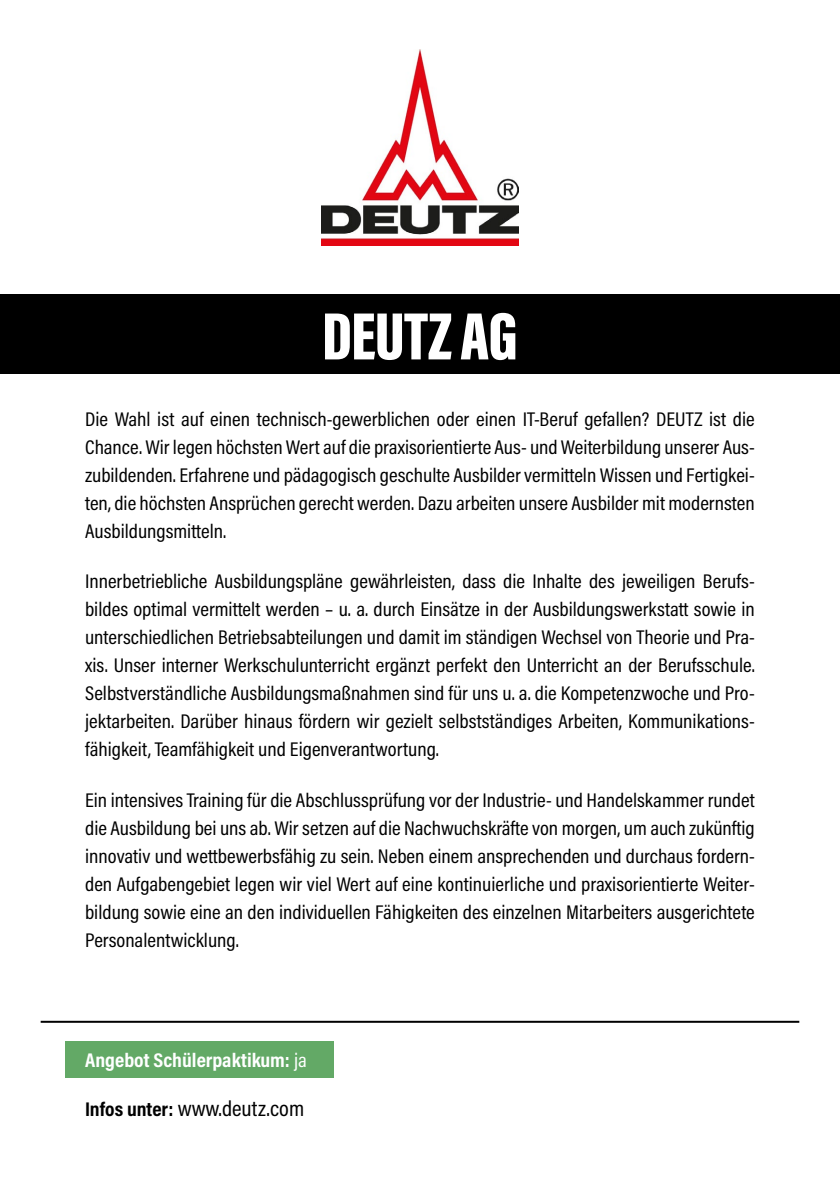
<style>
.page{position:relative;width:840px;height:1191px;background:#fff}
.page>*{position:absolute;margin:0;border:0;box-sizing:border-box;transform-origin:0 0}
.t1{font:900 68.8px "Acumin Pro Extra Cond";letter-spacing:-.01em;color:#fff;scale:1.05 1}
.t2{font:22px "Acumin Pro Cond";color:#000;scale:1.05 1}
.t3{font:20px/28px "Acumin Pro Cond";color:#000;text-align:justify;scale:1.05 1}
.t4{font:700 20px "Acumin Pro Cond";color:#fff;scale:1.05 1}
.s1{font-weight:400}
.s2{font-weight:700;font-size:20px}
</style>
<div class="page">
<div style="left:0;top:294px;width:839px;height:80px;background:#000"></div>
<div style="left:65px;top:1040px;width:268px;height:37px;background:#63a966"></div>
<hr style="left:41px;top:1020px;width:757px;height:2px;background:#000">
<img style="left:321px;top:50px;width:197px;height:196px">
<h1 class="t1" style="left:322px;top:294px;width:188px">DEUTZ AG</h1>
<p class="t3" style="left:85px;top:404px;width:639px">Die Wahl ist auf einen technisch-gewerblichen oder einen IT-Beruf gefallen? DEUTZ ist die Chance. Wir legen höchsten Wert auf die praxisorientierte Aus- und Weiterbildung unserer Aus&shy;zubildenden. Erfahrene und pädagogisch geschulte Ausbilder vermitteln Wissen und Fertigkei&shy;ten, die höchsten Ansprüchen gerecht werden. Dazu arbeiten unsere Ausbilder mit modernsten Ausbildungsmitteln.</p>
<p class="t3" style="left:85px;top:567px;width:639px">Innerbetriebliche Ausbildungspläne gewährleisten, dass die Inhalte des jeweiligen Berufs&shy;bildes optimal vermittelt werden – u. a. durch Einsätze in der Ausbildungswerkstatt sowie in unterschiedlichen Betriebsabteilungen und damit im ständigen Wechsel von Theorie und Pra&shy;xis. Unser interner Werkschulunterricht ergänzt perfekt den Unterricht an der Berufsschule.<br>Selbstverständliche Ausbildungsmaßnahmen sind für uns u. a. die Kompetenzwoche und Pro&shy;jektarbeiten. Darüber hinaus fördern wir gezielt selbstständiges Arbeiten, Kommunikations&shy;fähigkeit, Teamfähigkeit und Eigenverantwortung.</p>
<p class="t3" style="left:85px;top:785px;width:639px">Ein intensives Training für die Abschlussprüfung vor der Industrie- und Handelskammer rundet die Ausbildung bei uns ab. Wir setzen auf die Nachwuchskräfte von morgen, um auch zukünftig innovativ und wettbewerbsfähig zu sein. Neben einem ansprechenden und durchaus fordern&shy;den Aufgabengebiet legen wir viel Wert auf eine kontinuierliche und praxisorientierte Weiter&shy;bildung sowie eine an den individuellen Fähigkeiten des einzelnen Mitarbeiters ausgerichtete Personalentwicklung.</p>
<p class="t4" style="left:85px;top:1046px;width:212px">Angebot Schülerpaktikum: <span class="s1">ja</span></p>
<p class="t2" style="left:85px;top:1094px;width:210px"><span class="s2">Infos unter:</span> www.deutz.com</p>
</div>
